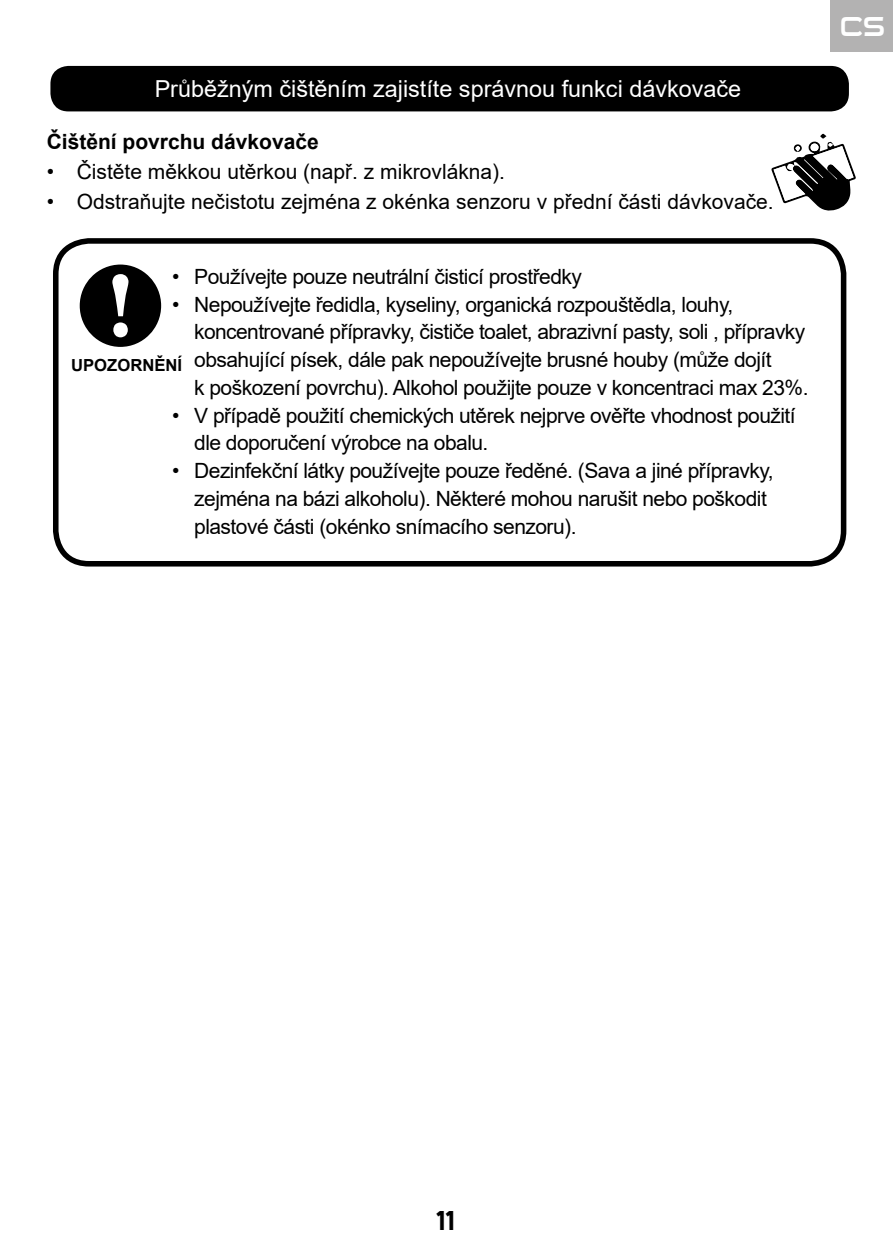
<style>
.page{position:relative;width:893px;height:1259px;background:#fff}
.page>*{position:absolute;margin:0;border:0;box-sizing:border-box;transform-origin:0 0}
.t1{font:27px "Sui Generis Rg";color:#fff}
.t2{font:27px "Sui Generis Rg";color:#000}
.t3{font:23.4px "Arial";color:#fff}
.t4{font:21px/27.6px "Arial";letter-spacing:-.025em;color:#000}
.t5{font:21px "Arial";color:#000}
.t6{font:700 21px "Arial";color:#000}
.t7{font:700 16.8px "Arial";color:#000}
</style>
<div class="page">
<div style="left:830px;top:0;width:63px;height:52px;background:#b3b2b2"></div>
<div style="left:50px;top:66px;width:799px;height:45px;background:#000;border-radius:18px"></div>
<div style="left:53px;top:238px;width:793px;height:328px;border:6px solid #000;border-radius:33px"></div>
<svg style="left:80px;top:264px;width:81px;height:83px"></svg>
<svg style="left:771px;top:134px;width:85px;height:77px"></svg>
<p class="t3" style="left:155px;top:73px;width:588px">Průběžným čištěním zajistíte správnou funkci dávkovače</p>
<p class="t6" style="left:47px;top:127px;width:273px">Čištění povrchu dávkovače</p>
<p class="t5" style="left:47px;top:157px;width:460px">• Čistěte měkkou utěrkou (např. z mikrovlákna).</p>
<p class="t5" style="left:47px;top:187px;width:728px">• Odstraňujte nečistotu zejména z okénka senzoru v přední části dávkovače.</p>
<p class="t4" style="left:172px;top:262px;width:411px">• Používejte pouze neutrální čisticí prostředky</p>
<p class="t4" style="left:194px;top:290px;width:616px;text-indent:-22px">• Nepoužívejte ředidla, kyseliny, organická rozpouštědla, louhy, koncentrované přípravky, čističe toalet, abrazivní pasty, soli , přípravky obsahující písek, dále pak nepoužívejte brusné houby (může dojít<br>k poškození povrchu). Alkohol použijte pouze v koncentraci max 23%.</p>
<p class="t4" style="left:194px;top:401px;width:603px;text-indent:-22px">• V případě použití chemických utěrek nejprve ověřte vhodnost použití dle doporučení výrobce na obalu.</p>
<p class="t4" style="left:194px;top:457px;width:581px;text-indent:-22px">• Dezinfekční látky používejte pouze ředěné. (Sava a jiné přípravky, zejména na bázi alkoholu). Některé mohou narušit nebo poškodit plastové části (okénko snímacího senzoru).</p>
<p class="t7" style="left:71px;top:353px;width:113px">UPOZORNĚNÍ</p>
<p class="t1" style="left:840px;top:11px;width:47px">CS</p>
<p class="t2" style="left:436px;top:1204px;width:20px">11</p>
</div>
